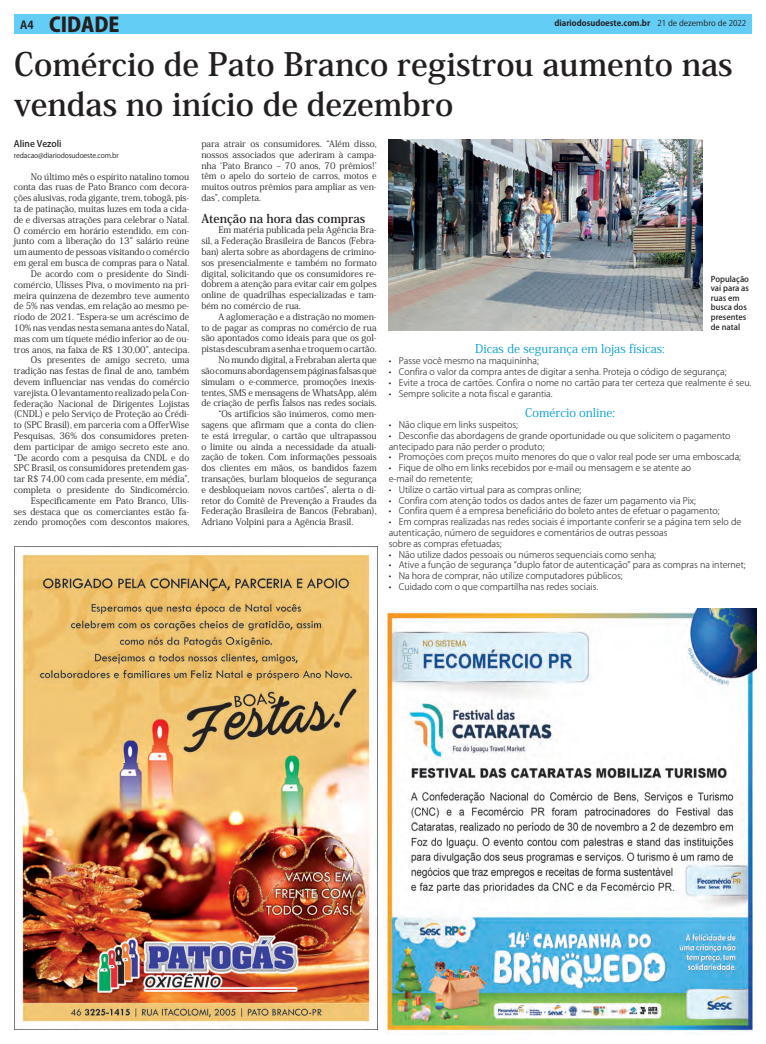
<style>
.page{position:relative;width:766px;height:1044px;background:#fff}
.page>*{position:absolute;margin:0;border:0;box-sizing:border-box;transform-origin:0 0}
.t1{font:700 32px/40px "Koz Min Pro";color:#231f20}
.t2{font:800 20px "Koz Go Pro";color:#231f20}
.t3{font:12px "Koz Min Pro";color:#009bcb}
.t4{font:700 12px "Koz Min Pro";color:#231f20}
.t5{font:9px/10.8px "Koz Min Pro";color:#231f20;text-align:justify}
.t6{font:300 9px/10.8px "Koz Go Pro";color:#231f20}
.t7{font:500 9px "Koz Go Pro";color:#231f20}
.t8{font:700 8.2px "Koz Go Pro";color:#231f20}
.t9{font:500 8px/9.6px "Koz Go Pro";color:#231f20}
.t10{font:7px "Koz Go Pro";letter-spacing:-.02em;color:#231f20}
.s1{font-weight:400;font-size:8px}
</style>
<div class="page">
<div style="left:14px;top:14px;width:737px;height:20px;background:#64cdf5"></div>
<img style="left:14px;top:546px;width:363px;height:483px">
<img style="left:385px;top:608px;width:371px;height:426px">
<img style="left:388px;top:140px;width:314px;height:191px">
<h2 class="t2" style="left:20px;top:12px;width:101px"><sup>A4</sup> CIDADE</h2>
<p class="t8" style="left:554px;top:18px;width:193px">diariodosudoeste.com.br <span class="s1">21 de dezembro de 2022</span></p>
<h1 class="t1" style="left:14px;top:43px;width:720px">Comércio de Pato Branco registrou aumento nas vendas no início de dezembro</h1>
<p class="t7" style="left:14px;top:138px;width:49px">Aline Vezoli</p>
<p class="t10" style="left:14px;top:151px;width:106px">redacao@diariodosudoeste.com.br</p>
<p class="t5" style="left:14px;top:170px;width:177px;text-align:right">No último mês o espírito natalino tomou conta das ruas de Pato Branco com decora&shy;ções alusivas, roda gigante, trem, tobogã, pis&shy;ta de patinação, muitas luzes em toda a cida&shy;de e diversas atrações para celebrar o Natal.<br>O comércio em horário estendido, em con&shy;junto com a liberação do 13°salário reúne um aumento de pessoas visitando o comércio em geral em busca de compras para o Natal.<br>De acordo com o presidente do Sindi&shy;comércio, Ulisses Piva, o movimento na pri&shy;meira quinzena de dezembro teve aumento de 5% nas vendas, em relação ao mesmo pe&shy;ríodo de 2021. “Espera-se um acréscimo de 10% nas vendas nesta semana antes do Natal, mas com um tíquete médio inferior ao de ou&shy;tros anos, na faixa de R$ 130,00”, antecipa.<br>Os presentes de amigo secreto, uma tradição nas festas de final de ano, também devem influenciar nas vendas do comércio varejista. O levantamento realizado pela Con&shy;federação Nacional de Dirigentes Lojistas (CNDL) e pelo Serviço de Proteção ao Crédi&shy;to (SPC Brasil), em parceria com a OfferWise Pesquisas, 36% dos consumidores preten&shy;dem participar de amigo secreto este ano. “De acordo com a pesquisa da CNDL e do SPC Brasil, os consumidores pretendem gas&shy;tar R$ 74,00 com cada presente, em média”, completa o presidente do Sindicomércio.<br>Especificamente em Pato Branco, Ulis-<br>ses destaca que os comerciantes estão fa&shy;zendo promoções com descontos maiores,</p>
<p class="t5" style="left:201px;top:138px;width:177px">para atrair os consumidores. “Além disso, nossos associados que aderiram à campa&shy;nha ‘Pato Branco – 70 anos, 70 prêmios!’ têm o apelo do sorteio de carros, motos e muitos outros prêmios para ampliar as ven&shy;das”, completa.</p>
<h3 class="t4" style="left:201px;top:209px;width:165px">Atenção na hora das compras</h3>
<p class="t5" style="left:201px;top:224px;width:177px;text-indent:17px">Em matéria publicada pela Agência Bra&shy;sil, a Federação Brasileira de Bancos (Febra&shy;ban) alerta sobre as abordagens de crimino&shy;sos presencialmente e também no formato digital, solicitando que os consumidores re&shy;dobrem a atenção para evitar cair em golpes online de quadrilhas especializadas e tam&shy;bém no comércio de rua.</p>
<p class="t5" style="left:218px;top:311px;width:160px">A aglomeração e a distração no momen-</p>
<p class="t5" style="left:201px;top:321px;width:177px">to de pagar as compras no comércio de rua</p>
<p class="t5" style="left:201px;top:332px;width:177px">são apontados como ideais para que os gol-</p>
<p class="t5" style="left:201px;top:343px;width:177px">pistas descubram a senha e troquem o cartão.</p>
<p class="t5" style="left:218px;top:354px;width:160px">No mundo digital, a Frebraban alerta que</p>
<p class="t5" style="left:201px;top:365px;width:177px">são comuns abordagens em páginas falsas que</p>
<p class="t5" style="left:201px;top:375px;width:177px">simulam o e-commerce, promoções inexis-</p>
<p class="t5" style="left:201px;top:386px;width:177px">tentes, SMS e mensagens de WhatsApp, além</p>
<p class="t5" style="left:201px;top:397px;width:177px">de criação de perfis falsos nas redes sociais.</p>
<p class="t5" style="left:218px;top:408px;width:160px">“Os artifícios são inúmeros, como men-</p>
<p class="t5" style="left:201px;top:419px;width:177px">sagens que afirmam que a conta do clien-</p>
<p class="t5" style="left:201px;top:429px;width:177px">te está irregular, o cartão que ultrapassou</p>
<p class="t5" style="left:201px;top:440px;width:177px">o limite ou ainda a necessidade da atuali-</p>
<p class="t5" style="left:201px;top:451px;width:177px">zação de token. Com informações pessoais</p>
<p class="t5" style="left:201px;top:462px;width:177px">dos clientes em mãos, os bandidos fazem</p>
<p class="t5" style="left:201px;top:473px;width:177px">transações, burlam bloqueios de segurança</p>
<p class="t5" style="left:201px;top:483px;width:177px">e desbloqueiam novos cartões”, alerta o di-</p>
<p class="t5" style="left:201px;top:494px;width:177px">retor do Comitê de Prevenção a Fraudes da</p>
<p class="t5" style="left:201px;top:505px;width:177px">Federação Brasileira de Bancos (Febraban),</p>
<p class="t5" style="left:201px;top:516px;width:153px">Adriano Volpini para a Agência Brasil.</p>
<p class="t9" style="left:710px;top:274px;width:40px">População vai para as ruas em busca dos presentes de natal</p>
<h3 class="t3" style="left:475px;top:340px;width:191px">Dicas de segurança em lojas físicas:</h3>
<p class="t6" style="left:388px;top:355px;width:152px">• Passe você mesmo na maquininha;</p>
<p class="t6" style="left:388px;top:366px;width:339px">• Confira o valor da compra antes de digitar a senha. Proteja o código de segurança;</p>
<p class="t6" style="left:388px;top:377px;width:364px">• Evite a troca de cartões. Confira o nome no cartão para ter certeza que realmente é seu.</p>
<p class="t6" style="left:388px;top:388px;width:165px">• Sempre solicite a nota fiscal e garantia.</p>
<h3 class="t3" style="left:525px;top:404px;width:91px">Comércio online:</h3>
<p class="t6" style="left:388px;top:419px;width:131px">• Não clique em links suspeitos;</p>
<p class="t6" style="left:388px;top:430px;width:343px">• Desconfie das abordagens de grande oportunidade ou que solicitem o pagamento antecipado para não perder o produto;</p>
<p class="t6" style="left:388px;top:451px;width:354px">• Promoções com preços muito menores do que o valor real pode ser uma emboscada;</p>
<p class="t6" style="left:388px;top:462px;width:304px">• Fique de olho em links recebidos por e-mail ou mensagem e se atente ao e-mail do remetente;</p>
<p class="t6" style="left:388px;top:484px;width:194px">• Utilize o cartão virtual para as compras online;</p>
<p class="t6" style="left:388px;top:495px;width:309px">• Confira com atenção todos os dados antes de fazer um pagamento via Pix;</p>
<p class="t6" style="left:388px;top:505px;width:332px">• Confira quem é a empresa beneficiário do boleto antes de efetuar o pagamento;</p>
<p class="t6" style="left:388px;top:516px;width:354px">• Em compras realizadas nas redes sociais é importante conferir se a página tem selo de autenticação, número de seguidores e comentários de outras pessoas<br>sobre as compras efetuadas;</p>
<p class="t6" style="left:388px;top:549px;width:269px">• Não utilize dados pessoais ou números sequenciais como senha;</p>
<p class="t6" style="left:388px;top:559px;width:358px">• Ative a função de segurança “duplo fator de autenticação” para as compras na internet;</p>
<p class="t6" style="left:388px;top:570px;width:235px">• Na hora de comprar, não utilize computadores públicos;</p>
<p class="t6" style="left:388px;top:581px;width:211px">• Cuidado com o que compartilha nas redes sociais.</p>
</div>
